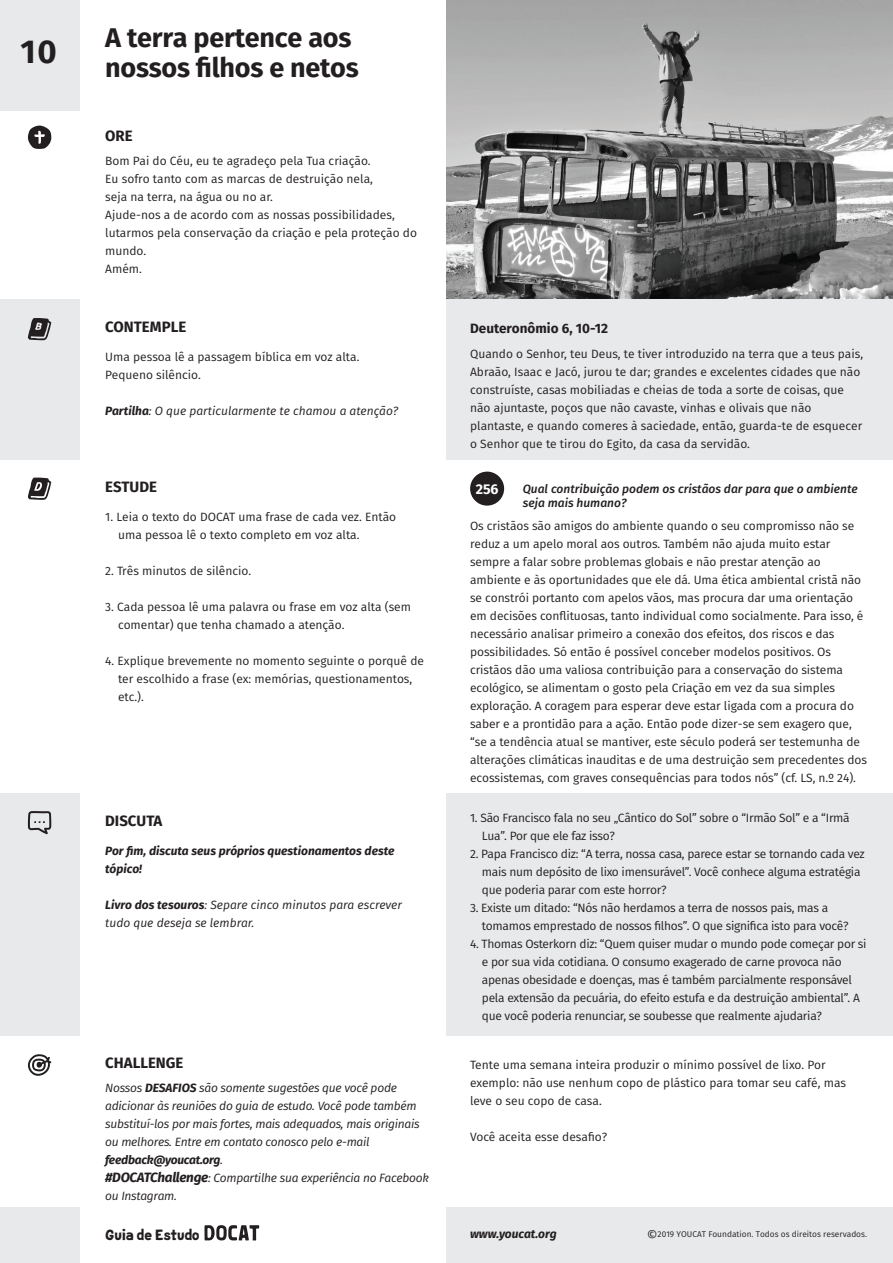
<style>
.page{position:relative;width:893px;height:1263px;background:#fff}
.page>*{position:absolute;margin:0;border:0;box-sizing:border-box;transform-origin:0 0}
.t1{font:700 33px "Fira Sans";color:#231f20}
.t2{font:700 27px/30px "Fira Sans";letter-spacing:-.01em;color:#231f20}
.t3{font:700 15px "Fira Sans";color:#231f20}
.t4{font:900 14.85px "Rockster";color:#231f20}
.t5{font:700 14.1px "Fira Sans";color:#fff}
.t6{font:700 13.5px "Fira Sans";color:#231f20}
.t7{font:12px/18px "Fira Sans";letter-spacing:-.005em;color:#231f20}
.t8{font:12px/18px "Fira Sans";letter-spacing:-.025em;color:#231f20}
.t9{font:italic 12px/18px "Fira Sans";letter-spacing:-.02em;color:#231f20}
.t10{font:italic 12px/18px "Fira Sans";color:#231f20}
.t11{font:italic 700 12px/18px "Fira Sans";color:#231f20}
.t12{font:italic 500 12px/14.4px "Fira Sans";color:#231f20}
.t13{font:8.4px "Fira Sans";color:#231f20}
.s1{font-weight:700}
.s2{font-weight:700;font-size:13.5px}
.s3{font-size:13.5px}
</style>
<div class="page">
<div style="left:446px;top:1207px;width:447px;height:56px;background:#e8e9ea"></div>
<div style="left:0;top:1207px;width:79px;height:56px;background:#e8e9ea"></div>
<img style="left:446px;top:0;width:447px;height:300px">
<svg style="left:28px;top:477px;width:23px;height:23px"></svg>
<div style="left:470px;top:471px;width:34px;height:35px;background:#231f20;border-radius:50%"></div>
<div style="left:0;top:794px;width:79px;height:242px;background:#e8e9ea"></div>
<div style="left:446px;top:794px;width:447px;height:242px;background:#e8e9ea"></div>
<div style="left:0;top:0;width:79px;height:111px;background:#e8e9ea"></div>
<div style="left:446px;top:300px;width:447px;height:160px;background:#e8e9ea"></div>
<div style="left:0;top:300px;width:79px;height:160px;background:#e8e9ea"></div>
<svg style="left:28px;top:126px;width:23px;height:23px"></svg>
<svg style="left:28px;top:318px;width:23px;height:23px"></svg>
<svg style="left:28px;top:811px;width:23px;height:23px"></svg>
<svg style="left:28px;top:1054px;width:23px;height:22px"></svg>
<svg style="left:204px;top:1225px;width:55px;height:15px"></svg>
<h1 class="t1" style="left:21px;top:24px;width:38px">10</h1>
<h2 class="t2" style="left:105px;top:21px;width:255px">A terra pertence aos nossos filhos e netos</h2>
<p class="t3" style="left:105px;top:123px;width:29px">ORE</p>
<p class="t7" style="left:105px;top:152px;width:313px">Bom Pai do Céu, eu te agradeço pela Tua criação.<br>Eu sofro tanto com as marcas de destruição nela,<br>seja na terra, na água ou no ar.<br>Ajude-nos a de acordo com as nossas possibilidades, lutarmos pela conservação da criação e pela proteção do mundo.<br>Amém.</p>
<p class="t3" style="left:105px;top:315px;width:83px">CONTEMPLE</p>
<p class="t7" style="left:105px;top:347px;width:256px">Uma pessoa lê a passagem bíblica em voz alta.<br>Pequeno silêncio.</p>
<p class="t10" style="left:105px;top:401px;width:294px"><span class="s1">Partilha</span>: O que particularmente te chamou a atenção?</p>
<p class="t6" style="left:470px;top:317px;width:139px">Deuteronômio 6, 10-12</p>
<p class="t7" style="left:470px;top:344px;width:395px">Quando o Senhor, teu Deus, te tiver introduzido na terra que a teus pais, Abraão, Isaac e Jacó, jurou te dar; grandes e excelentes cidades que não construíste, casas mobiliadas e cheias de toda a sorte de coisas, que não ajuntaste, poços que não cavaste, vinhas e olivais que não plantaste, e quando comeres à saciedade, então, guarda-te de esquecer o Senhor que te tirou do Egito, da casa da servidão.</p>
<p class="t3" style="left:105px;top:474px;width:53px">ESTUDE</p>
<p class="t5" style="left:476px;top:477px;width:24px">256</p>
<p class="t12" style="left:523px;top:481px;width:336px">Qual contribuição podem os cristãos dar para que o ambiente seja mais humano?</p>
<p class="t7" style="left:118px;top:508px;width:280px;text-indent:-13px">1. Leia o texto do DOCAT uma frase de cada vez. Então uma pessoa lê o texto completo em voz alta.</p>
<p class="t7" style="left:105px;top:562px;width:147px">2. Três minutos de silêncio.</p>
<p class="t7" style="left:118px;top:598px;width:295px;text-indent:-13px">3. Cada pessoa lê uma palavra ou frase em voz alta (sem comentar) que tenha chamado a atenção.</p>
<p class="t7" style="left:118px;top:652px;width:307px;text-indent:-13px">4. Explique brevemente no momento seguinte o porquê de ter escolhido a frase (ex: memórias, questionamentos, etc.).</p>
<p class="t7" style="left:470px;top:517px;width:398px">Os cristãos são amigos do ambiente quando o seu compromisso não se reduz a um apelo moral aos outros. Também não ajuda muito estar sempre a falar sobre problemas globais e não prestar atenção ao ambiente e às oportunidades que ele dá. Uma ética ambiental cristã não se constrói portanto com apelos vãos, mas procura dar uma orientação em decisões conflituosas, tanto individual como socialmente. Para isso, é necessário analisar primeiro a conexão dos efeitos, dos riscos e das possibilidades. Só então é possível conceber modelos positivos. Os cristãos dão uma valiosa contribuição para a conservação do sistema ecológico, se alimentam o gosto pela Criação em vez da sua simples exploração. A coragem para esperar deve estar ligada com a procura do saber e a prontidão para a ação. Então pode dizer-se sem exagero que, “se a tendência atual se mantiver, este século poderá ser testemunha de alterações climáticas inauditas e de uma destruição sem precedentes dos ecossistemas, com graves consequências para todos nós” (cf. LS, n.º 24).</p>
<p class="t8" style="left:482px;top:809px;width:369px;text-indent:-12px">1. São Francisco fala no seu „Cântico do Sol” sobre o “Irmão Sol” e a “Irmã<br>Lua”. Por que ele faz isso?</p>
<p class="t8" style="left:482px;top:845px;width:384px;text-indent:-12px">2. Papa Francisco diz: “A terra, nossa casa, parece estar se tornando cada vez mais num depósito de lixo imensurável”. Você conhece alguma estratégia que poderia parar com este horror?</p>
<p class="t8" style="left:482px;top:899px;width:368px;text-indent:-12px">3. Existe um ditado: “Nós não herdamos a terra de nossos pais, mas a tomamos emprestado de nossos filhos”. O que significa isto para você?</p>
<p class="t8" style="left:482px;top:935px;width:386px;text-indent:-12px">4. Thomas Osterkorn diz: “Quem quiser mudar o mundo pode começar por si e por sua vida cotidiana. O consumo exagerado de carne provoca não apenas obesidade e doenças, mas é também parcialmente responsável pela extensão da pecuária, do efeito estufa e da destruição ambiental”. A que você poderia renunciar, se soubesse que realmente ajudaria?</p>
<p class="t3" style="left:105px;top:808px;width:59px">DISCUTA</p>
<p class="t11" style="left:105px;top:841px;width:291px">Por fim, discuta seus próprios questionamentos deste tópico!</p>
<p class="t10" style="left:105px;top:896px;width:298px"><span class="s1">Livro dos tesouros</span>: Separe cinco minutos para escrever tudo que deseja se lembrar.</p>
<p class="t3" style="left:105px;top:1050px;width:80px">CHALLENGE</p>
<p class="t9" style="left:105px;top:1078px;width:325px">Nossos <span class="s1">DESAFIOS</span> são somente sugestões que você pode adicionar às reuniões do guia de estudo. Você pode também substituí-los por mais fortes, mais adequados, mais originais ou melhores. Entre em contato conosco pelo e-mail <span class="s1">feedback@youcat.org</span>.<br><span class="s2">#DOCATChallenge</span>: Compartilhe sua experiência no Facebook ou Instagram.</p>
<p class="t4" style="left:105px;top:1224px;width:96px">Guia de Estudo</p>
<p class="t7" style="left:470px;top:1055px;width:377px">Tente uma semana inteira produzir o mínimo possível de lixo. Por exemplo: não use nenhum copo de plástico para tomar seu café, mas leve o seu copo de casa.</p>
<p class="t7" style="left:470px;top:1127px;width:139px">Você aceita esse desafio?</p>
<p class="t11" style="left:470px;top:1224px;width:88px">www.youcat.org</p>
<p class="t13" style="left:647px;top:1228px;width:222px"><span class="s3">©</span>2019 YOUCAT Foundation. Todos os direitos reservados.</p>
</div>
